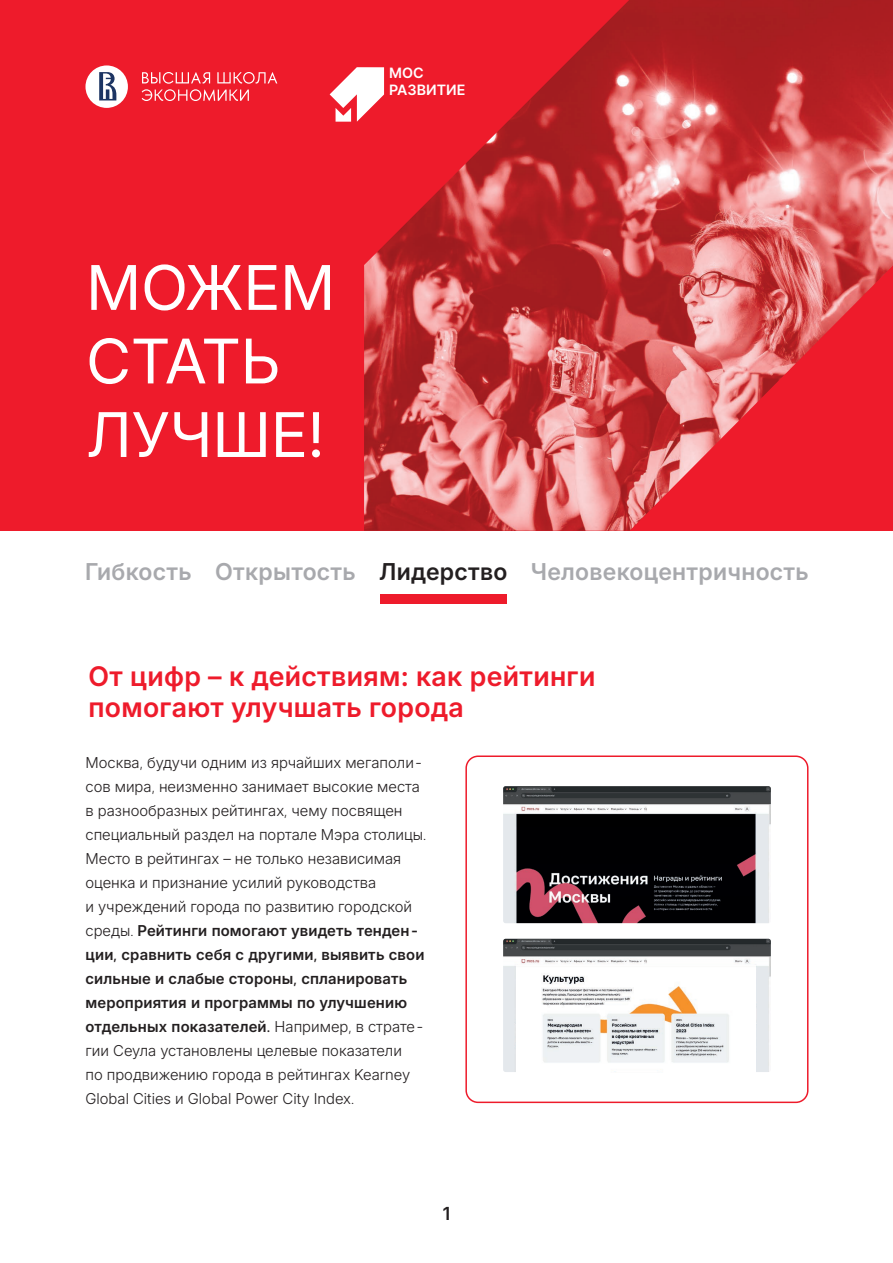
<style>
.page{position:relative;width:893px;height:1263px;background:#fff}
.page>*{position:absolute;margin:0;border:0;box-sizing:border-box;transform-origin:0 0}
.t1{font:61.65px/73.5px "Inter 18 pt";color:#fff}
.t2{font:600 27px/31.5px "Inter 18 pt";letter-spacing:.01em;color:#ee1b2b}
.t3{font:600 23.25px "Inter 18 pt";letter-spacing:.01em;color:#a8a9ad}
.t4{font:600 18px "Inter 18 pt";color:#231f20}
.t5{font:300 15px/24px "Inter 18 pt";color:#231f20}
.t6{font:14.25px/17.1px "Inter V";color:#fff}
.s1{color:#231f20}
.s2{font-weight:600}
</style>
<div class="page">
<div style="left:0;top:0;width:893px;height:531px;background:#ee1b2b"></div>
<img style="left:364px;top:0;width:529px;height:531px">
<div style="left:380px;top:594px;width:126px;height:10px;background:#ee1b2b"></div>
<div style="left:465px;top:755px;width:343px;height:348px;border:2px solid #ee1b2b;border-radius:12px"></div>
<svg style="left:330px;top:67px;width:54px;height:55px"></svg>
<svg style="left:85px;top:65px;width:192px;height:43px"></svg>
<img style="left:503px;top:786px;width:268px;height:137px">
<img style="left:503px;top:939px;width:268px;height:133px">
<img style="left:516px;top:966px;width:239px;height:106px">
<p class="t6" style="left:389px;top:64px;width:78px">МОС<br>РАЗВИТИЕ</p>
<h1 class="t1" style="left:86px;top:249px;width:251px">МОЖЕМ<br>СТАТЬ<br>ЛУЧШЕ!</h1>
<h3 class="t3" style="left:85px;top:554px;width:725px">Гибкость Открытость <span class="s1">Лидерство</span> Человекоцентричность</h3>
<h2 class="t2" style="left:88px;top:659px;width:509px">От цифр – к действиям: как рейтинги помогают улучшать города</h2>
<p class="t5" style="left:85px;top:750px;width:342px">Москва, будучи одним из ярчайших мегаполи&shy;сов мира, неизменно занимает высокие места в разнообразных рейтингах, чему посвящен специальный раздел на портале Мэра столицы.<br>Место в рейтингах – не только независимая оценка и признание усилий руководства<br>и учреждений города по развитию городской среды. <span class="s2">Рейтинги помогают увидеть тенден&shy;ции, сравнить себя с другими, выявить свои сильные и слабые стороны, спланировать мероприятия и программы по улучшению отдельных показателей.</span> Например, в страте&shy;гии Сеула установлены целевые показатели<br>по продвижению города в рейтингах Kearney Global Cities и Global Power City Index.</p>
<p class="t4" style="left:443px;top:1200px;width:9px">1</p>
</div>
